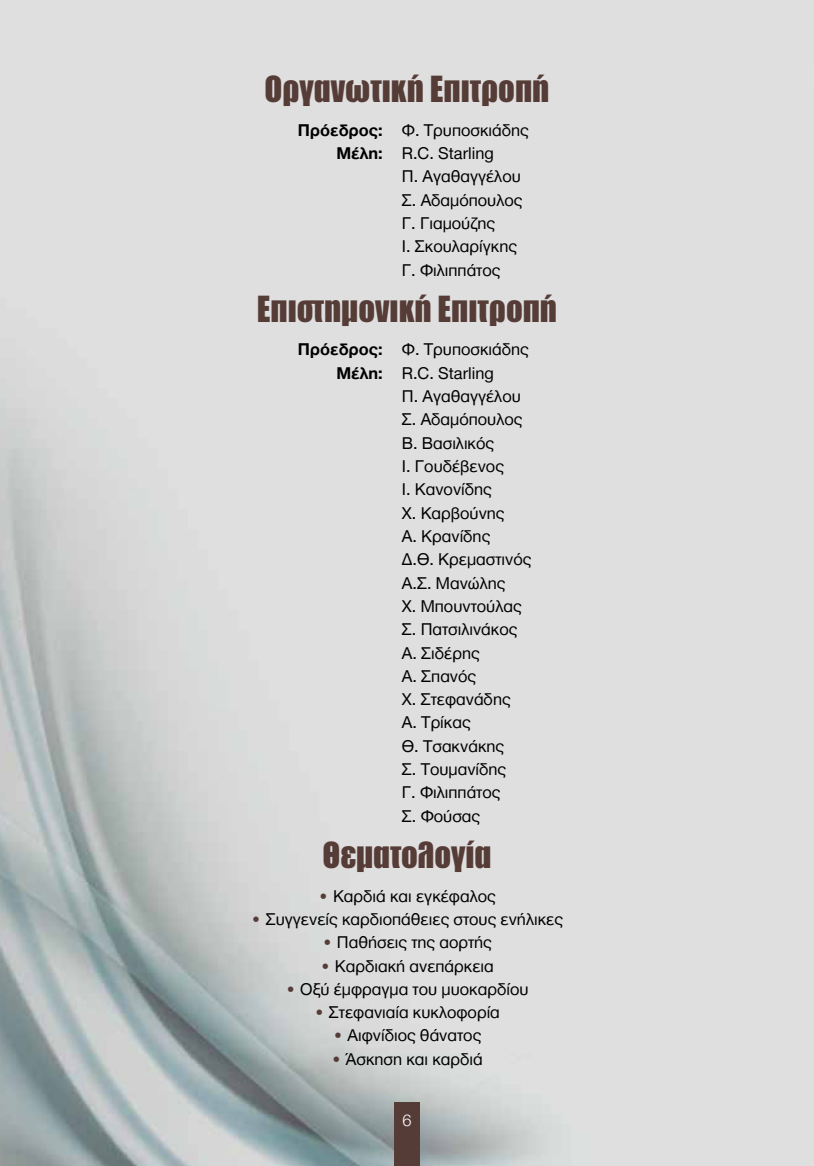
<style>
.page{position:relative;width:814px;height:1166px;background:#fff}
.page>*{position:absolute;margin:0;border:0;box-sizing:border-box;transform-origin:0 0}
.t1{font:900 35px "PF Fusion Sans";color:#563c37}
.t2{font:17.5px/23.3px "Helvetica Neue Greek";color:#000;text-align:center}
.t3{font:300 17.5px "Helvetica Neue Greek";color:#fff}
.s1{font-weight:700}
.s2{color:#563c37}
</style>
<div class="page">
<img style="left:0;top:0;width:814px;height:1166px">
<div style="left:394px;top:1103px;width:25px;height:63px;background:#563c37"></div>
<h1 class="t1" style="left:264px;top:68px;width:286px">Οργανωτική Επιτροπή</h1>
<p class="t2" style="left:298px;top:118px;width:232px"><span class="s1">Πρόεδρος:</span> Φ. Τρυποσκιάδης<br><span class="s1">Μέλη:</span> R.C. Starling</p>
<p class="t2" style="left:402px;top:165px;width:122px;text-align:left">Π. Αγαθαγγέλου<br>Σ. Αδαμόπουλος<br>Γ. Γιαμούζης<br>Ι. Σκουλαρίγκης<br>Γ. Φιλιππάτος</p>
<h1 class="t1" style="left:257px;top:287px;width:302px">Επιστημονική Επιτροπή</h1>
<p class="t2" style="left:298px;top:338px;width:232px"><span class="s1">Πρόεδρος:</span> Φ. Τρυποσκιάδης<br><span class="s1">Μέλη:</span> R.C. Starling</p>
<p class="t2" style="left:402px;top:385px;width:131px;text-align:left">Π. Αγαθαγγέλου<br>Σ. Αδαμόπουλος<br>Β. Βασιλικός<br>Ι. Γουδέβενος<br>Ι. Κανονίδης<br>Χ. Καρβούνης<br>Α. Κρανίδης<br>Δ.Θ. Κρεμαστινός<br>Α.Σ. Μανώλης<br>Χ. Μπουντούλας<br>Σ. Πατσιλινάκος<br>Α. Σιδέρης<br>Α. Σπανός<br>Χ. Στεφανάδης<br>Α. Τρίκας<br>Θ. Τσακνάκης<br>Σ. Τουμανίδης<br>Γ. Φιλιππάτος<br>Σ. Φούσας</p>
<h1 class="t1" style="left:322px;top:833px;width:170px">Θεματολογία</h1>
<p class="t2" style="left:318px;top:884px;width:179px"><span class="s2">•</span> Καρδιά και εγκέφαλος</p>
<p class="t2" style="left:251px;top:907px;width:313px"><span class="s2">•</span> Συγγενείς καρδιοπάθειες στους ενήλικες</p>
<p class="t2" style="left:322px;top:931px;width:171px"><span class="s2">•</span> Παθήσεις της αορτής</p>
<p class="t2" style="left:320px;top:954px;width:175px"><span class="s2">•</span> Καρδιακή ανεπάρκεια</p>
<p class="t2" style="left:285px;top:977px;width:244px"><span class="s2">•</span> Οξύ έμφραγμα του μυοκαρδίου</p>
<p class="t2" style="left:314px;top:1001px;width:187px"><span class="s2">•</span> Στεφανιαία κυκλοφορία</p>
<p class="t2" style="left:333px;top:1024px;width:150px"><span class="s2">•</span> Αιφνίδιος θάνατος</p>
<p class="t2" style="left:331px;top:1047px;width:153px"><span class="s2">•</span> Άσκηση και καρδιά</p>
<p class="t3" style="left:402px;top:1111px;width:11px">6</p>
</div>
